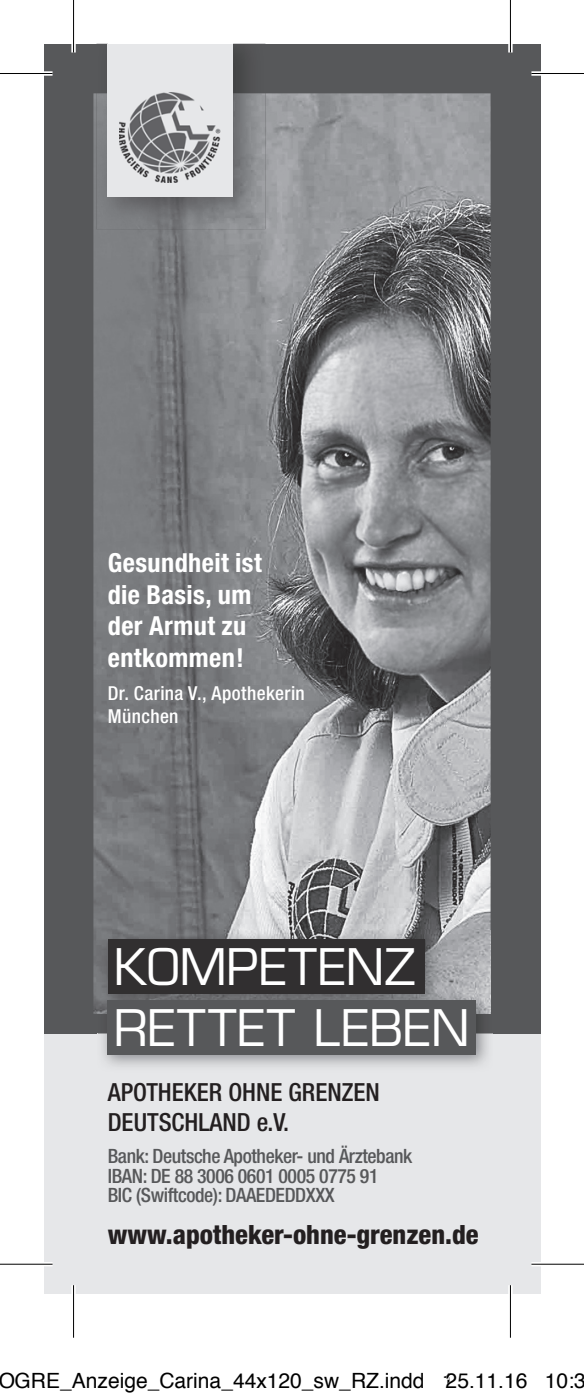
<style>
.page{position:relative;width:584px;height:1399px;background:#fff}
.page>*{position:absolute;margin:0;border:0;box-sizing:border-box;transform-origin:0 0}
.t1{font:49px/60.9px "Eurostile";letter-spacing:.005em;color:#fff}
.t2{font:800 condensed 26.6px "Helvetica Neue";color:#231f20}
.t3{font:700 condensed 26.25px/31.5px "Helvetica Neue";letter-spacing:.015em;color:#fff}
.t4{font:500 condensed 24.85px/30.1px "Helvetica Neue";color:#231f20}
.t5{font:21px "Helvetica";color:#000}
.t6{font:500 condensed 19.6px/19.6px "Helvetica Neue";letter-spacing:-.02em;color:#57585a}
.t7{font:500 condensed 19.25px/23.1px "Helvetica Neue";letter-spacing:.02em;color:#fff}
</style>
<div class="page">
<div style="left:44px;top:1014px;width:496px;height:280px;background:#e6e7e9"></div>
<div style="left:44px;top:44px;width:496px;height:989px;background:#57585a"></div>
<img style="left:93px;top:93px;width:397px;height:921px">
<img style="left:98px;top:930px;width:395px;height:137px">
<img style="left:98px;top:930px;width:392px;height:84px">
<div style="left:108px;top:940px;width:316px;height:54px;background:#312f30"></div>
<div style="left:108px;top:1001px;width:368px;height:54px;background:#57585a"></div>
<img style="left:96px;top:44px;width:169px;height:185px">
<div style="left:108px;top:44px;width:125px;height:153px;background:#e6e7e9"></div>
<img style="left:119px;top:93px;width:102px;height:89px">
<div style="left:0;top:71px;width:52px;height:5px;background:#fff"></div>
<div style="left:531px;top:71px;width:53px;height:5px;background:#fff"></div>
<hr style="left:0;top:1262px;width:52px;height:4px;background:#fff">
<hr style="left:531px;top:1262px;width:53px;height:4px;background:#fff">
<div style="left:71px;top:0;width:5px;height:52px;background:#f7f7f7"></div>
<div style="left:71px;top:1285px;width:5px;height:53px;background:#f7f7f7"></div>
<hr style="left:508px;top:0;width:4px;height:52px;background:#fff">
<hr style="left:508px;top:1285px;width:4px;height:53px;background:#fff">
<hr style="left:0;top:73px;width:52px;height:1px;background:#000">
<hr style="left:531px;top:73px;width:53px;height:1px;background:#000">
<hr style="left:0;top:1263px;width:52px;height:2px;background:#000">
<hr style="left:531px;top:1263px;width:53px;height:2px;background:#000">
<hr style="left:73px;top:0;width:1px;height:52px;background:#000">
<hr style="left:73px;top:1285px;width:1px;height:53px;background:#000">
<hr style="left:509px;top:0;width:2px;height:52px;background:#000">
<hr style="left:509px;top:1285px;width:2px;height:53px;background:#000">
<h3 class="t3" style="left:108px;top:547px;width:156px">Gesundheit ist die Basis, um der Armut zu entkommen!</h3>
<p class="t7" style="left:108px;top:681px;width:199px">Dr. Carina V., Apothekerin<br>München</p>
<h1 class="t1" style="left:113px;top:937px;width:357px">KOMPETENZ<br>RETTET LEBEN</h1>
<p class="t4" style="left:108px;top:1077px;width:273px">APOTHEKER OHNE GRENZEN<br>DEUTSCHLAND e.V.</p>
<p class="t6" style="left:108px;top:1146px;width:306px">Bank: Deutsche Apotheker- und Ärztebank<br>IBAN: DE 88 3006 0601 0005 0775 91<br>BIC (Swiftcode): DAAEDEDDXXX</p>
<h2 class="t2" style="left:108px;top:1218px;width:372px">www.apotheker-ohne-grenzen.de</h2>
<p class="t5" style="left:-2px;top:1365px;width:589px">OGRE_Anzeige_Carina_44x120_sw_RZ.indd 125.11.16 10:3</p>
</div>
